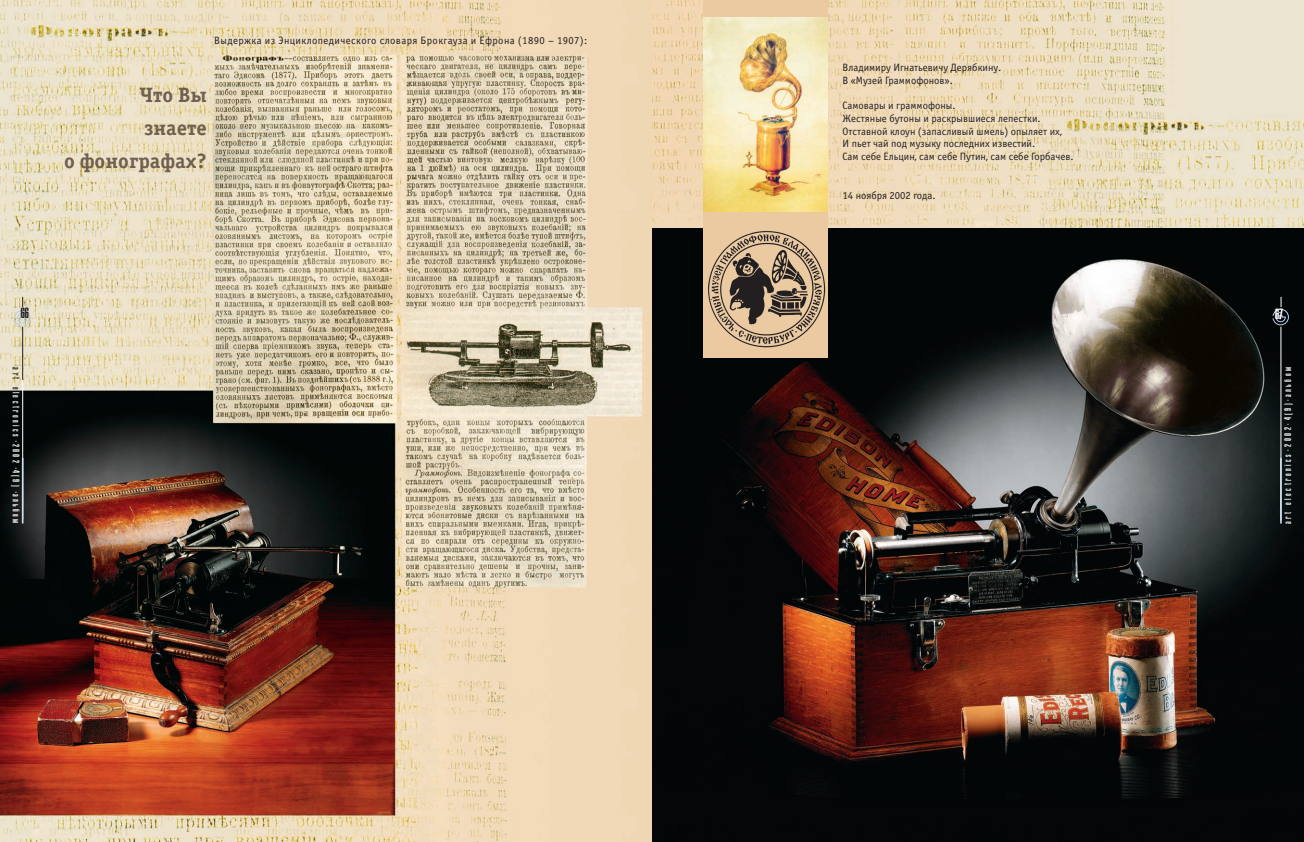
<style>
.page{position:relative;width:1304px;height:842px;background:#fff}
.page>*{position:absolute;margin:0;border:0;box-sizing:border-box;transform-origin:0 0}
.t1{font:700 20.8px/33.1px "Officina Serif C";color:#706052;text-align:right}
.t2{font:14.9px "Compact C";color:#231f20}
.t3{font:14.9px "Compact C";color:#fff}
.t4{font:10.7px/12.8px "Officina Sans C";color:#231f20}
.t5{font:10.7px "Officina Sans C";letter-spacing:.035em;color:#231f20}
.t6{font:10.7px "Officina Sans C";color:#b9cde9}
.t7{font:9.6px "Compact C";letter-spacing:.255em;color:#fff}
.s1{color:#231f20}
</style>
<div class="page">
<img style="left:0;top:0;width:652px;height:842px">
<hr style="left:23px;top:380px;width:1px;height:139px;background:#fff">
<hr style="left:23px;top:327px;width:1px;height:53px;background:#231f20">
<hr style="left:22px;top:458px;width:1px;height:65px;background:#d4e1f2">
<svg style="left:14px;top:297px;width:17px;height:30px"></svg>
<img style="left:652px;top:0;width:652px;height:229px">
<img style="left:652px;top:229px;width:652px;height:613px">
<div style="left:704px;top:0;width:124px;height:357px;background:#ebcaa2"></div>
<hr style="left:1281px;top:327px;width:1px;height:193px;background:#fff">
<hr style="left:1280px;top:458px;width:2px;height:65px;background:#d4e1f2">
<svg style="left:1273px;top:297px;width:16px;height:28px"></svg>
<img style="left:708px;top:231px;width:118px;height:117px">
<img style="left:704px;top:17px;width:124px;height:195px">
<p class="t5" style="left:214px;top:34px;width:375px">Выдержка из Энциклопедического словаря Брокгауза и Ефрона (1890 – 1907):</p>
<h1 class="t1" style="left:64px;top:78px;width:144px">Что Вы<br>знаете<br>о фонографах?</h1>
<h2 class="t2" style="left:21px;top:305px;width:10px">66</h2>
<p class="t7" style="left:22px;top:367px;width:157px;rotate:90deg"><span class="s1">art e</span>lectronics 2002 4(9) альбом</p>
<p class="t6" style="left:15px;top:434px;width:4px">·</p>
<p class="t6" style="left:15px;top:461px;width:4px">·</p>
<p class="t6" style="left:15px;top:485px;width:4px">·</p>
<p class="t4" style="left:843px;top:61px;width:160px">Владимиру Игнатьевичу Дерябкину.<br>В «Музей Граммофонов».</p>
<p class="t4" style="left:843px;top:99px;width:233px">Самовары и граммофоны.<br>Жестяные бутоны и раскрывшиеся лепестки.<br>Отставной клоун (запасливый шмель) опыляет их,<br>И пьет чай под музыку последних известий.<br>Сам себе Ельцин, сам себе Путин, сам себе Горбачев.</p>
<p class="t4" style="left:843px;top:189px;width:95px">14 ноября 2002 года.</p>
<h2 class="t3" style="left:1275px;top:305px;width:10px">67</h2>
<p class="t7" style="left:1282px;top:524px;width:158px;rotate:-90deg">art electronics 2002 4(9) альбом</p>
<p class="t6" style="left:1287px;top:393px;width:4px">·</p>
<p class="t6" style="left:1287px;top:417px;width:4px">·</p>
<p class="t6" style="left:1287px;top:443px;width:4px">·</p>
</div>
